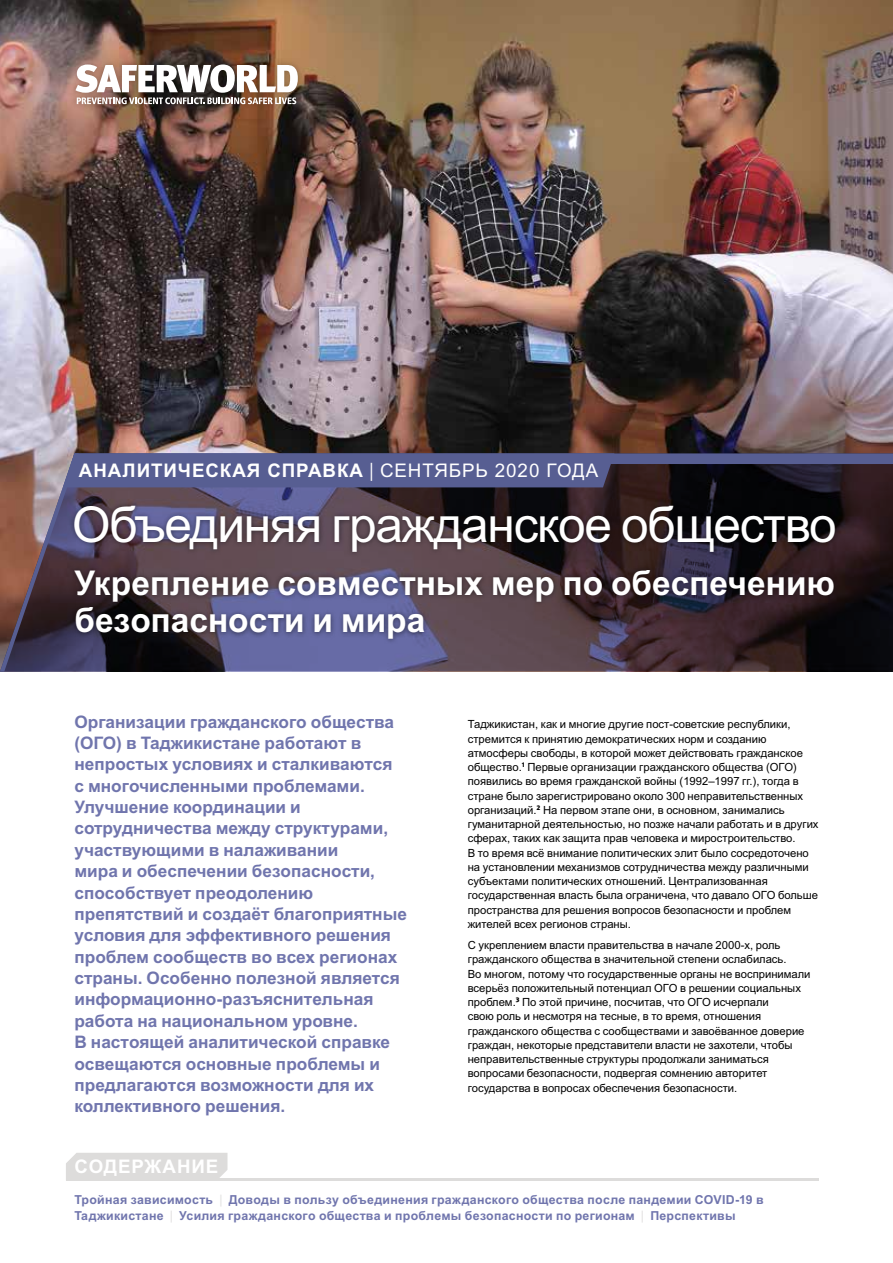
<style>
.page{position:relative;width:893px;height:1263px;background:#fff}
.page>*{position:absolute;margin:0;border:0;box-sizing:border-box;transform-origin:0 0}
.t1{font:49.5px "Arial MT Pro Cyr";letter-spacing:-.025em;color:#fff}
.t2{font:700 34.2px/37.5px "Arial MT Pro Cyr";color:#fff}
.t3{font:700 18.75px "Arial MT Pro Cyr";letter-spacing:.05em;color:#fff}
.t4{font:700 17.25px/21.3px "Arial MT Pro Cyr";color:#7075ad}
.t5{font:700 12.3px/16.5px "Arial MT Pro Cyr";letter-spacing:.02em;color:#7075ad}
.t6{font:11.25px/14.2px "Arial MT Pro Cyr";color:#000}
.s1{font-family:"Meta Pro";font-weight:400}
.s2{font-weight:400}
.s3{font-family:"Meta Pro";font-weight:400;color:#dddcdb}
</style>
<div class="page">
<div style="left:66px;top:1153px;width:161px;height:25px;background:#dddcdb"></div>
<img style="left:0;top:0;width:893px;height:453px">
<div style="left:70px;top:59px;width:233px;height:51px;background:#000;opacity:.25"></div>
<svg style="left:75px;top:65px;width:223px;height:39px"></svg>
<hr style="left:66px;top:1178px;width:753px;height:2px;background:#dddcdb">
<svg style="left:0;top:453px;width:893px;height:219px;background:#423849"></svg>
<h3 class="t3" style="left:79px;top:460px;width:521px">АНАЛИТИЧЕСКАЯ СПРАВКА <span class="s1">|</span> <span class="s2">СЕНТЯБРЬ 2020 ГОДА</span></h3>
<h1 class="t1" style="left:72px;top:497px;width:766px">Объединяя гражданское общество</h1>
<h2 class="t2" style="left:74px;top:565px;width:762px">Укрепление совместных мер по обеспечению безопасности и мира</h2>
<p class="t4" style="left:74px;top:711px;width:334px">Организации гражданского общества (ОГО) в Таджикистане работают в непростых условиях и сталкиваются<br>с многочисленными проблемами.<br>Улучшение координации и сотрудничества между структурами, участвующими в налаживании<br>мира и обеспечении безопасности, способствует преодолению препятствий и создаёт благоприятные условия для эффективного решения проблем сообществ во всех регионах страны. Особенно полезной является информационно-разъяснительная работа на национальном уровне.<br>В настоящей аналитической справке освещаются основные проблемы и предлагаются возможности для их коллективного решения.</p>
<p class="t6" style="left:468px;top:718px;width:352px">Таджикистан, как и многие другие пост-советские республики, стремится к принятию демократических норм и созданию атмосферы свободы, в которой может действовать гражданское общество.<sup>1</sup> Первые организации гражданского общества (ОГО) появились во время гражданской войны (1992–1997 гг.), тогда в стране было зарегистрировано около 300 неправительственных организаций.<sup>2</sup> На первом этапе они, в основном, занимались гуманитарной деятельностью, но позже начали работать и в других сферах, таких как защита прав человека и миростроительство.<br>В то время всё внимание политических элит было сосредоточено на установлении механизмов сотрудничества между различными субъектами политических отношений. Централизованная государственная власть была ограничена, что давало ОГО больше пространства для решения вопросов безопасности и проблем жителей всех регионов страны.</p>
<p class="t6" style="left:468px;top:939px;width:344px">С укреплением власти правительства в начале 2000-х, роль гражданского общества в значительной степени ослабилась.<br>Во многом, потому что государственные органы не воспринимали всерьёз положительный потенциал ОГО в решении социальных проблем.<sup>3</sup> По этой причине, посчитав, что ОГО исчерпали<br>свою роль и несмотря на тесные, в то время, отношения гражданского общества с сообществами и завоёванное доверие граждан, некоторые представители власти не захотели, чтобы неправительственные структуры продолжали заниматься вопросами безопасности, подвергая сомнению авторитет государства в вопросах обеспечения безопасности.</p>
<h3 class="t3" style="left:74px;top:1155px;width:146px">СОДЕРЖАНИЕ</h3>
<p class="t5" style="left:74px;top:1191px;width:691px">Тройная зависимость <span class="s3">|</span> Доводы в пользу объединения гражданского общества после пандемии COVID-19 в<br>Таджикистане <span class="s3">|</span> Усилия гражданского общества и проблемы безопасности по регионам <span class="s3">|</span> Перспективы</p>
</div>
